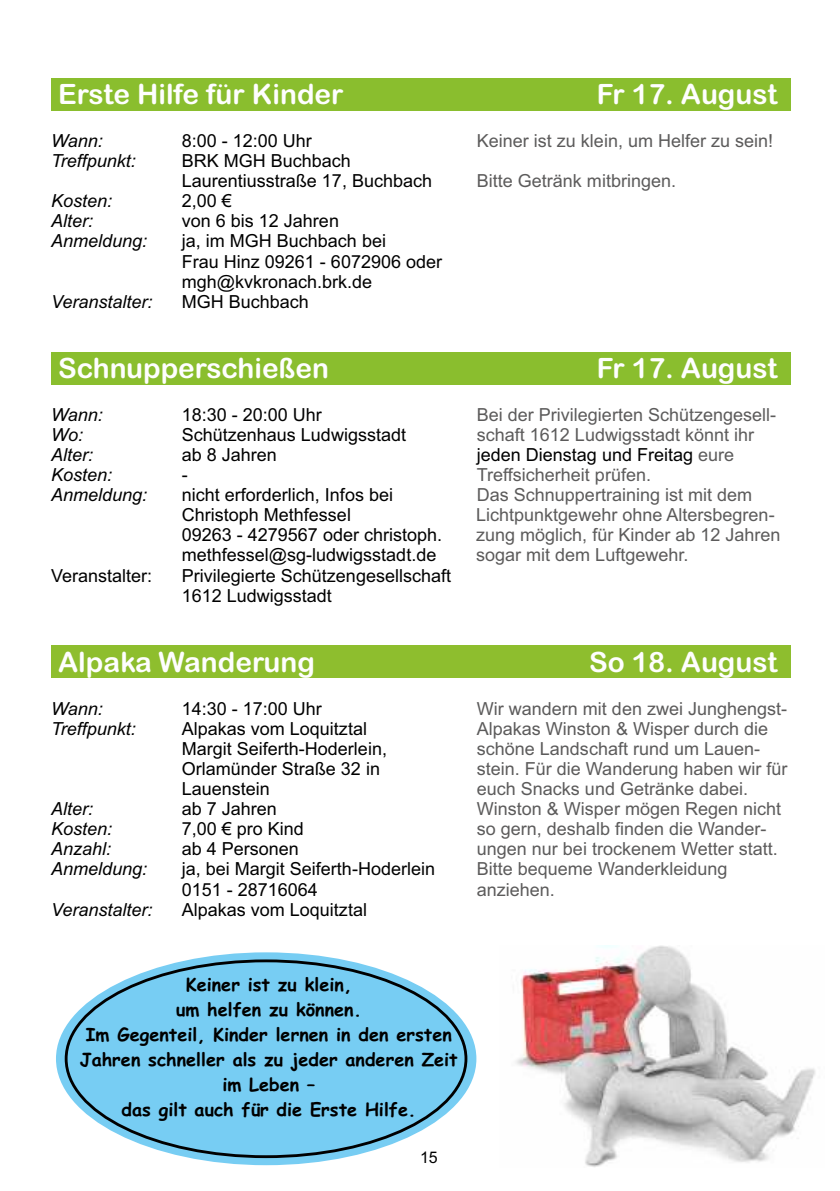
<style>
.page{position:relative;width:840px;height:1191px;background:#fff}
.page>*{position:absolute;margin:0;border:0;box-sizing:border-box;transform-origin:0 0}
.t1{font:28px "Arial Rounded MT Bold";color:#fefefe}
.t2{font:18px/20.2px "Arial";color:#000}
.t3{font:18px "Arial";color:#5c5b5b}
.t4{font:italic 18px "Arial";color:#000}
.t5{font:700 18px/25px "Comic Sans MS";color:#000;text-align:center}
.t6{font:16px "Arial";color:#000}
.s1{color:#5c5b5b}
</style>
<div class="page">
<div style="left:51px;top:78px;width:739px;height:32px;background:#8abe2e"></div>
<div style="left:51px;top:352px;width:739px;height:32px;background:#8abe2e"></div>
<div style="left:51px;top:645px;width:739px;height:33px;background:#8ebe2e"></div>
<img style="left:515px;top:945px;width:301px;height:222px">
<div style="left:56px;top:952px;width:420px;height:213px;background:#77cdf3;border-radius:50%"></div>
<h1 class="t1" style="left:58px;top:84px;width:287px">Erste Hilfe für Kinder</h1>
<h1 class="t1" style="left:596px;top:84px;width:182px">Fr 17. August</h1>
<p class="t4" style="left:51px;top:134px;width:53px">Wann:</p>
<p class="t2" style="left:182px;top:132px;width:132px">8:00 - 12:00 Uhr</p>
<p class="t3" style="left:476px;top:134px;width:298px">Keiner ist zu klein, um Helfer zu sein!</p>
<p class="t4" style="left:51px;top:154px;width:86px">Treffpunkt:</p>
<p class="t2" style="left:182px;top:152px;width:252px">BRK MGH Buchbach<br>Laurentiusstraße 17, Buchbach</p>
<p class="t3" style="left:476px;top:174px;width:201px">Bitte Getränk mitbringen.</p>
<p class="t4" style="left:51px;top:194px;width:63px">Kosten:</p>
<p class="t2" style="left:182px;top:192px;width:52px">2,00 €</p>
<p class="t4" style="left:51px;top:214px;width:44px">Alter:</p>
<p class="t2" style="left:182px;top:212px;width:159px">von 6 bis 12 Jahren</p>
<p class="t4" style="left:51px;top:234px;width:98px">Anmeldung:</p>
<p class="t2" style="left:182px;top:233px;width:262px">ja, im MGH Buchbach bei<br>Frau Hinz 09261 - 6072906 oder mgh@kvkronach.brk.de</p>
<p class="t4" style="left:51px;top:295px;width:103px">Veranstalter:</p>
<p class="t2" style="left:182px;top:293px;width:129px">MGH Buchbach</p>
<h1 class="t1" style="left:58px;top:358px;width:272px">Schnupperschießen</h1>
<h1 class="t1" style="left:596px;top:358px;width:182px">Fr 17. August</h1>
<p class="t4" style="left:51px;top:407px;width:53px">Wann:</p>
<p class="t2" style="left:182px;top:406px;width:142px">18:30 - 20:00 Uhr</p>
<p class="t3" style="left:476px;top:407px;width:301px">Bei der Privilegierten Schützengesell-</p>
<p class="t4" style="left:51px;top:427px;width:34px">Wo:</p>
<p class="t2" style="left:182px;top:426px;width:226px">Schützenhaus Ludwigsstadt</p>
<p class="t3" style="left:476px;top:427px;width:279px">schaft 1612 Ludwigsstadt könnt ihr</p>
<p class="t4" style="left:51px;top:448px;width:44px">Alter:</p>
<p class="t2" style="left:182px;top:446px;width:97px">ab 8 Jahren</p>
<p class="t2" style="left:476px;top:446px;width:259px">jeden Dienstag und Freitag <span class="s1">eure</span></p>
<p class="t4" style="left:51px;top:468px;width:63px">Kosten:</p>
<p class="t2" style="left:182px;top:466px;width:7px">-</p>
<p class="t3" style="left:476px;top:468px;width:176px">Treffsicherheit prüfen.</p>
<p class="t4" style="left:51px;top:488px;width:98px">Anmeldung:</p>
<p class="t2" style="left:182px;top:486px;width:213px">nicht erforderlich, Infos bei</p>
<p class="t3" style="left:476px;top:488px;width:277px">Das Schnuppertraining ist mit dem</p>
<p class="t2" style="left:182px;top:506px;width:171px">Christoph Methfessel</p>
<p class="t3" style="left:476px;top:508px;width:300px">Lichtpunktgewehr ohne Altersbegren-</p>
<p class="t2" style="left:182px;top:526px;width:262px">09263 - 4279567 oder christoph.</p>
<p class="t3" style="left:476px;top:528px;width:306px">zung möglich, für Kinder ab 12 Jahren</p>
<p class="t2" style="left:182px;top:546px;width:256px">methfessel@sg-ludwigsstadt.de</p>
<p class="t3" style="left:476px;top:548px;width:214px">sogar mit dem Luftgewehr.</p>
<p class="t2" style="left:51px;top:567px;width:103px">Veranstalter:</p>
<p class="t2" style="left:182px;top:567px;width:271px">Privilegierte Schützengesellschaft<br>1612 Ludwigsstadt</p>
<h1 class="t1" style="left:58px;top:652px;width:258px">Alpaka Wanderung</h1>
<h1 class="t1" style="left:589px;top:652px;width:190px">So 18. August</h1>
<p class="t4" style="left:51px;top:701px;width:53px">Wann:</p>
<p class="t2" style="left:182px;top:700px;width:142px">14:30 - 17:00 Uhr</p>
<p class="t3" style="left:476px;top:701px;width:312px">Wir wandern mit den zwei Junghengst-</p>
<p class="t4" style="left:51px;top:721px;width:86px">Treffpunkt:</p>
<p class="t2" style="left:182px;top:720px;width:187px">Alpakas vom Loquitztal</p>
<p class="t3" style="left:476px;top:721px;width:293px">Alpakas Winston &amp; Wisper durch die</p>
<p class="t2" style="left:182px;top:740px;width:207px">Margit Seiferth-Hoderlein,</p>
<p class="t3" style="left:476px;top:741px;width:285px">schöne Landschaft rund um Lauen-</p>
<p class="t2" style="left:182px;top:760px;width:200px">Orlamünder Straße 32 in</p>
<p class="t3" style="left:476px;top:762px;width:312px">stein. Für die Wanderung haben wir für</p>
<p class="t2" style="left:182px;top:780px;width:90px">Lauenstein</p>
<p class="t3" style="left:476px;top:782px;width:273px">euch Snacks und Getränke dabei.</p>
<p class="t4" style="left:51px;top:802px;width:44px">Alter:</p>
<p class="t2" style="left:182px;top:800px;width:97px">ab 7 Jahren</p>
<p class="t3" style="left:476px;top:802px;width:306px">Winston &amp; Wisper mögen Regen nicht</p>
<p class="t4" style="left:51px;top:822px;width:63px">Kosten:</p>
<p class="t2" style="left:182px;top:820px;width:124px">7,00 € pro Kind</p>
<p class="t3" style="left:476px;top:822px;width:291px">so gern, deshalb finden die Wander-</p>
<p class="t4" style="left:51px;top:842px;width:62px">Anzahl:</p>
<p class="t2" style="left:182px;top:840px;width:119px">ab 4 Personen</p>
<p class="t3" style="left:476px;top:842px;width:302px">ungen nur bei trockenem Wetter statt.</p>
<p class="t4" style="left:51px;top:862px;width:98px">Anmeldung:</p>
<p class="t2" style="left:182px;top:860px;width:255px">ja, bei Margit Seiferth-Hoderlein</p>
<p class="t3" style="left:476px;top:862px;width:252px">Bitte bequeme Wanderkleidung</p>
<p class="t2" style="left:182px;top:881px;width:138px">0151 - 28716064</p>
<p class="t3" style="left:476px;top:882px;width:80px">anziehen.</p>
<p class="t4" style="left:51px;top:902px;width:103px">Veranstalter:</p>
<p class="t2" style="left:182px;top:901px;width:187px">Alpakas vom Loquitztal</p>
<p class="t5" style="left:80px;top:973px;width:379px">Keiner ist zu klein,<br>um helfen zu können.<br>Im Gegenteil, Kinder lernen in den ersten<br>Jahren schneller als zu jeder anderen Zeit im Leben –<br>das gilt auch für die Erste Hilfe.</p>
<p class="t6" style="left:420px;top:1151px;width:19px">15</p>
</div>
